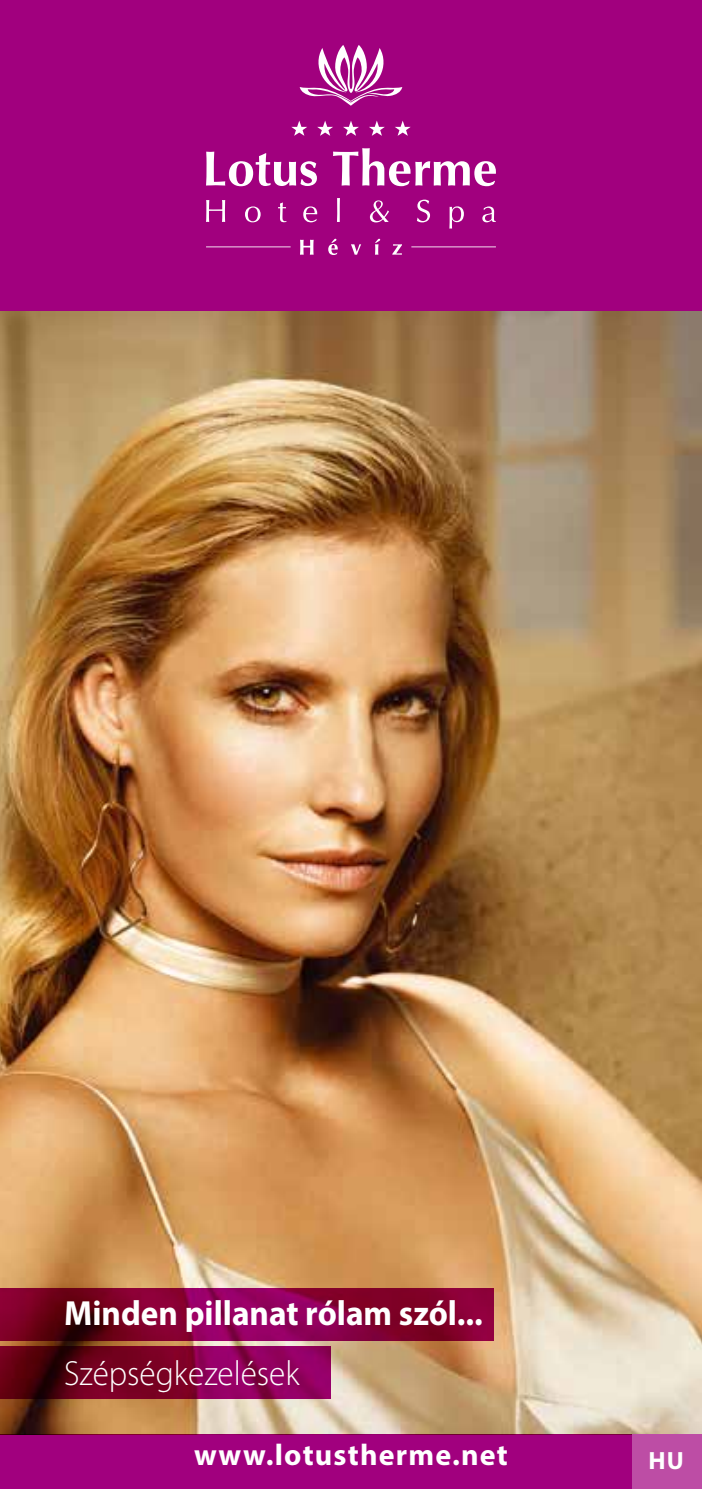
<style>
.page{position:relative;width:702px;height:1489px;background:#fff}
.page>*{position:absolute;margin:0;border:0;box-sizing:border-box;transform-origin:0 0}
.t1{font:700 35px "Myriad Pro";color:#fff;scale:.95 1}
.t2{font:300 35px "Myriad Pro";color:#fff;scale:.95 1}
.t3{font:700 30px "Myriad Pro";letter-spacing:.04em;color:#fff}
.t4{font:700 25px "Myriad Pro";color:#fff}
</style>
<div class="page">
<div style="left:0;top:0;width:702px;height:1424px;background:#a1007e"></div>
<img style="left:0;top:312px;width:702px;height:1122px">
<div style="left:0;top:1434px;width:702px;height:54px;background:#a1007e"></div>
<svg style="left:0;top:1346px;width:331px;height:52px;background:#770035"></svg>
<svg style="left:0;top:1288px;width:493px;height:52px;background:#810037"></svg>
<div style="left:632px;top:1434px;width:70px;height:54px;background:#bd4da5"></div>
<svg style="left:300px;top:239px;width:102px;height:16px"></svg>
<hr style="left:411px;top:246px;width:85px;height:1px;background:#fff">
<hr style="left:206px;top:246px;width:84px;height:1px;background:#fff">
<svg style="left:206px;top:198px;width:290px;height:30px"></svg>
<svg style="left:206px;top:148px;width:290px;height:38px"></svg>
<svg style="left:291px;top:121px;width:119px;height:15px"></svg>
<svg style="left:300px;top:45px;width:102px;height:61px"></svg>
<p class="t1" style="left:64px;top:1289px;width:442px">Minden pillanat rólam szól...</p>
<p class="t2" style="left:64px;top:1351px;width:249px">Szépségkezelések</p>
<p class="t3" style="left:194px;top:1435px;width:315px">www.lotustherme.net</p>
<p class="t4" style="left:648px;top:1443px;width:37px">HU</p>
</div>
